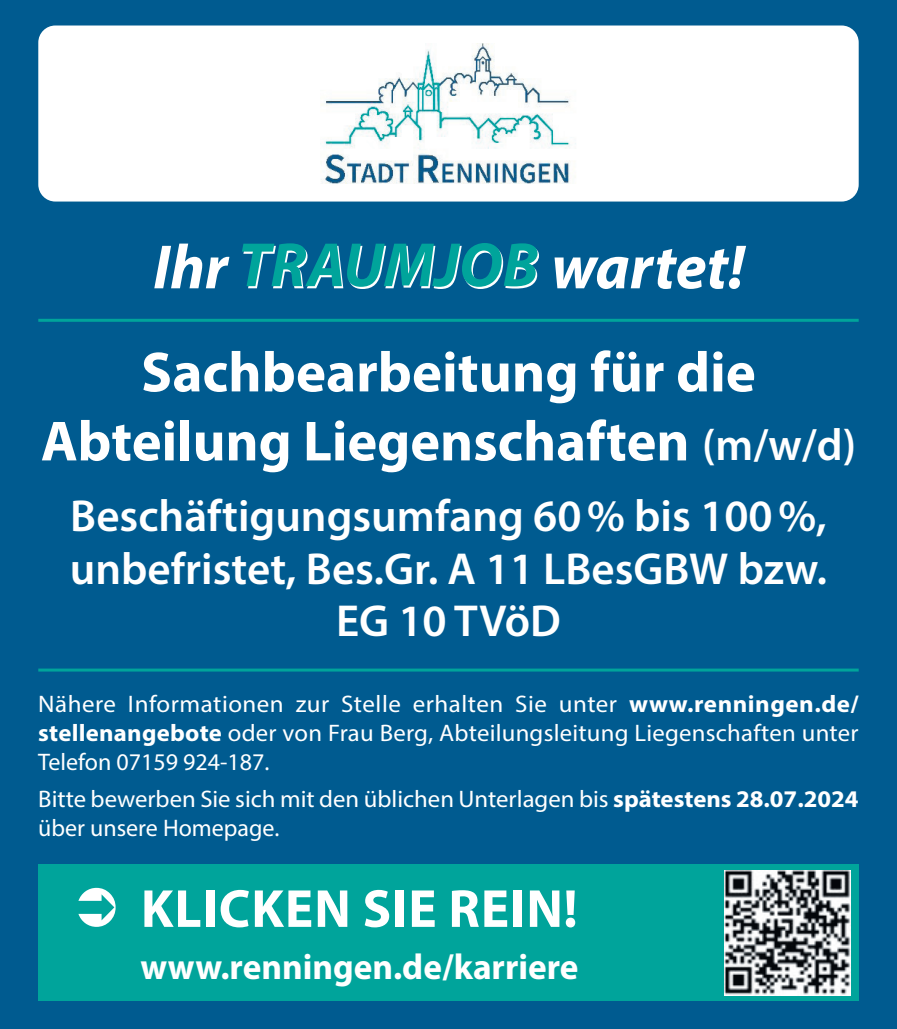
<style>
.page{position:relative;width:897px;height:1029px;background:#fff}
.page>*{position:absolute;margin:0;border:0;box-sizing:border-box;transform-origin:0 0}
.C{font:italic 700 63px "Myriad Pro";color:#fff}
.C-2{font:700 57px/69px "Myriad Pro";color:#fff;text-align:center}
.t1{font:700 54px "Myriad Pro";letter-spacing:.02em;color:#fff}
.C-3{font:600 45px/52.5px "Myriad Pro";color:#fff;text-align:center}
.C-4{font:700 36px "Myriad Pro";color:#fff}
.C-5{font:24px/28.8px "Myriad Pro";color:#fff;text-align:justify;scale:1.04 1}
.C-6{font:24px/28.8px "Myriad Pro";color:#fff}
.s1{color:#00a49b}
.s2{font-weight:600;font-size:45px}
.s3{font-weight:700}
</style>
<div class="page">
<div style="left:0;top:0;width:896px;height:1029px;background:#005b90"></div>
<div style="left:38px;top:26px;width:820px;height:176px;background:#fff;border-radius:17px"></div>
<img style="left:320px;top:44px;width:256px;height:140px">
<hr style="left:38px;top:319px;width:820px;height:3px;background:#00a49b">
<hr style="left:38px;top:669px;width:820px;height:3px;background:#00a49b">
<div style="left:38px;top:864px;width:820px;height:137px;background:#00a49b"></div>
<img style="left:724px;top:870px;width:126px;height:126px">
<p class="C" style="left:153px;top:226px;width:592px">Ihr <span class="s1">TRAUMJOB</span> wartet!</p>
<p class="C-2" style="left:41px;top:336px;width:816px">Sachbearbeitung für die<br>Abteilung Liegenschaften <span class="s2">(m/w/d)</span></p>
<p class="C-3" style="left:70px;top:489px;width:758px">Beschäftigungsumfang 60% bis 100%, unbefristet, Bes.Gr. A 11 LBesGBW bzw.<br>EG 10 TVöD</p>
<p class="C-5" style="left:38px;top:689px;width:790px">Nähere Informationen zur Stelle erhalten Sie unter <span class="s3">www.renningen.de/ stellenangebote</span> oder von Frau Berg, Abteilungsleitung Liegenschaften unter Telefon 07159 924-187.</p>
<p class="C-6" style="left:38px;top:784px;width:821px">Bitte bewerben Sie sich mit den üblichen Unterlagen bis <span class="s3">spätestens 28.07.2024 </span>über unsere Homepage.</p>
<p class="t1" style="left:141px;top:873px;width:438px">KLICKEN SIE REIN!</p>
<p class="C-4" style="left:140px;top:943px;width:439px">www.renningen.de/karriere</p>
</div>
